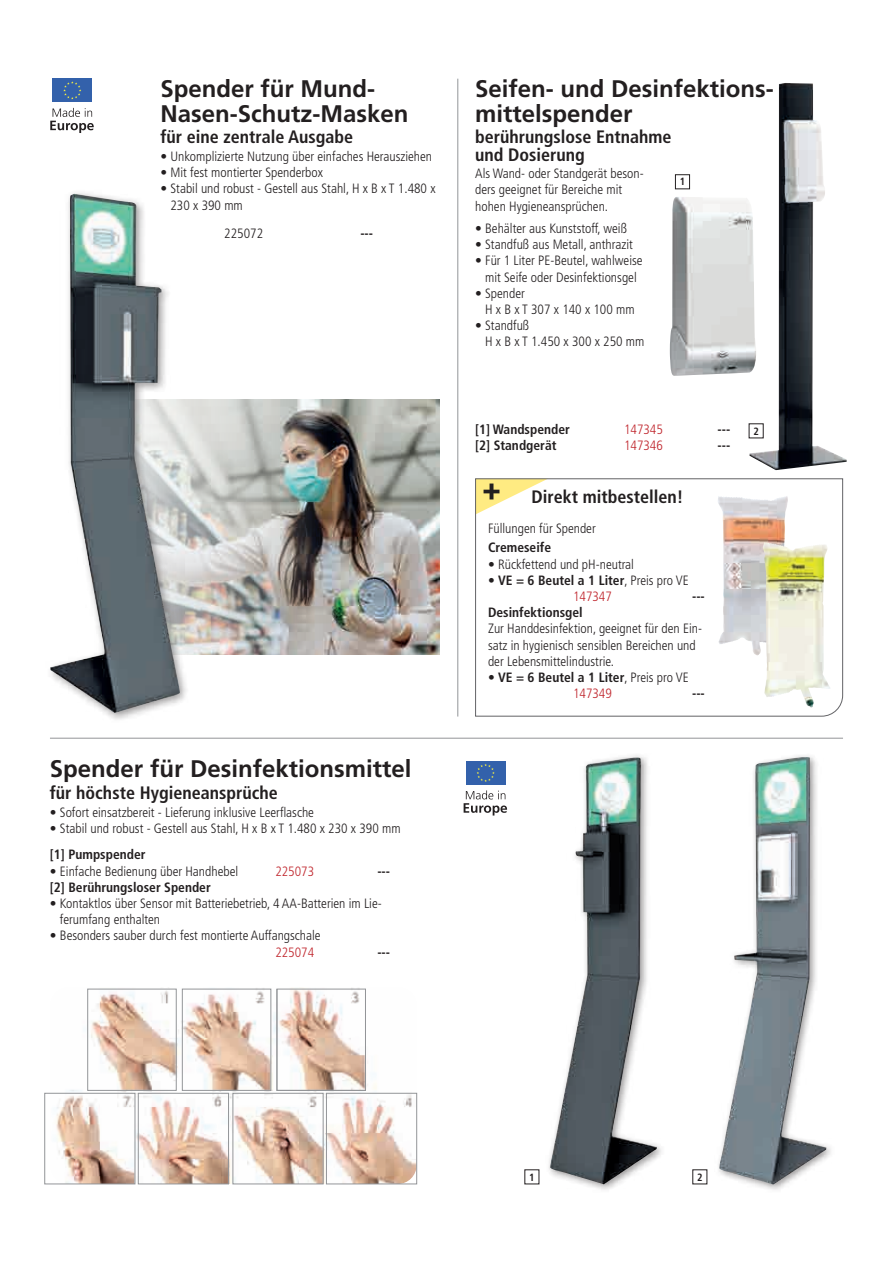
<style>
.page{position:relative;width:893px;height:1263px;background:#fff}
.page>*{position:absolute;margin:0;border:0;box-sizing:border-box;transform-origin:0 0}
.t1{font:700 24px/25.5px "Frutiger LT";color:#231f20}
.t2{font:700 condensed 18px/18px "Frutiger LT";color:#231f20}
.t3{font:300 condensed 13.5px/16.2px "Frutiger LT";color:#231f20}
.t4{font:700 condensed 13.5px/16.2px "Frutiger LT";color:#231f20}
.t5{font:300 condensed 13.5px "Frutiger LT";color:#c0262d}
.t6{font:700 condensed 10.5px "Frutiger LT";color:#231f20}
.s1{font-weight:300}
.s2{font-weight:300;color:#c0262d}
</style>
<div class="page">
<svg style="left:475px;top:478px;width:368px;height:239px"></svg>
<img style="left:190px;top:400px;width:249px;height:254px">
<img style="left:50px;top:987px;width:367px;height:197px">
<div style="left:45px;top:189px;width:145px;height:534px;background:#231f20;opacity:.45"></div>
<img style="left:50px;top:194px;width:130px;height:519px">
<div style="left:53px;top:79px;width:39px;height:23px;background:#3361ab"></div>
<svg style="left:63px;top:81px;width:18px;height:18px"></svg>
<svg style="left:50px;top:108px;width:44px;height:25px"></svg>
<div style="left:466px;top:761px;width:39px;height:23px;background:#3361ab"></div>
<svg style="left:477px;top:764px;width:18px;height:18px"></svg>
<svg style="left:464px;top:790px;width:43px;height:25px"></svg>
<hr style="left:50px;top:738px;width:793px;height:1px;background:#939598">
<hr style="left:457px;top:79px;width:1px;height:637px;background:#939598">
<div style="left:87px;top:989px;width:90px;height:102px;border:1px solid #939598"></div>
<div style="left:182px;top:989px;width:89px;height:102px;border:1px solid #939598"></div>
<svg style="left:279px;top:991px;width:85px;height:98px"></svg>
<div style="left:277px;top:989px;width:89px;height:102px;border:1px solid #939598"></div>
<div style="left:233px;top:1093px;width:90px;height:91px;border:1px solid #939598"></div>
<div style="left:326px;top:1093px;width:91px;height:91px;border:1px solid #939598"></div>
<div style="left:138px;top:1093px;width:91px;height:91px;border:1px solid #939598"></div>
<div style="left:44px;top:1093px;width:91px;height:91px;border:1px solid #939598"></div>
<img style="left:550px;top:757px;width:107px;height:427px">
<img style="left:719px;top:757px;width:107px;height:427px">
<img style="left:763px;top:544px;width:68px;height:163px">
<img style="left:749px;top:83px;width:98px;height:387px">
<img style="left:670px;top:197px;width:86px;height:179px">
<div style="left:675px;top:174px;width:15px;height:15px;border:1px solid #231f20"></div>
<h1 class="t1" style="left:161px;top:76px;width:249px">Spender für Mund-<br>Nasen-Schutz-Masken</h1>
<h2 class="t2" style="left:161px;top:128px;width:194px">für eine zentrale Ausgabe</h2>
<p class="t3" style="left:161px;top:148px;width:273px">• Unkomplizierte Nutzung über einfaches Herausziehen</p>
<p class="t3" style="left:161px;top:165px;width:164px">• Mit fest montierter Spenderbox</p>
<p class="t3" style="left:171px;top:181px;width:267px;text-indent:-10px">• Stabil und robust - Gestell aus Stahl, H x B x T 1.480 x<br>230 x 390 mm</p>
<p class="t3" style="left:224px;top:225px;width:40px">225072</p>
<p class="t4" style="left:360px;top:225px;width:14px">---</p>
<h1 class="t1" style="left:50px;top:756px;width:363px">Spender für Desinfektionsmittel</h1>
<h2 class="t2" style="left:50px;top:784px;width:229px">für höchste Hygieneansprüche</h2>
<p class="t3" style="left:50px;top:804px;width:266px">• Sofort einsatzbereit - Lieferung inklusive Leerflasche</p>
<p class="t3" style="left:50px;top:821px;width:352px">• Stabil und robust - Gestell aus Stahl, H x B x T 1.480 x 230 x 390 mm</p>
<p class="t4" style="left:50px;top:846px;width:97px">[1] Pumpspender</p>
<p class="t3" style="left:50px;top:863px;width:190px">• Einfache Bedienung über Handhebel</p>
<p class="t5" style="left:275px;top:863px;width:40px">225073</p>
<p class="t4" style="left:377px;top:863px;width:14px">---</p>
<p class="t4" style="left:50px;top:879px;width:162px">[2] Berührungsloser Spender</p>
<p class="t3" style="left:60px;top:895px;width:323px;text-indent:-10px">• Kontaktlos über Sensor mit Batteriebetrieb, 4 AA-Batterien im Lie&shy;ferumfang enthalten</p>
<p class="t3" style="left:50px;top:928px;width:272px">• Besonders sauber durch fest montierte Auffangschale</p>
<p class="t5" style="left:275px;top:944px;width:40px">225074</p>
<p class="t4" style="left:377px;top:944px;width:14px">---</p>
<h1 class="t1" style="left:475px;top:76px;width:300px">Seifen- und Desinfektions&shy;mittelspender</h1>
<h2 class="t2" style="left:475px;top:128px;width:198px">berührungslose Entnahme und Dosierung</h2>
<p class="t3" style="left:475px;top:166px;width:170px">Als Wand- oder Standgerät beson&shy;ders geeignet für Bereiche mit hohen Hygieneansprüchen.</p>
<p class="t3" style="left:475px;top:220px;width:153px">• Behälter aus Kunststoff, weiß</p>
<p class="t3" style="left:475px;top:237px;width:159px">• Standfuß aus Metall, anthrazit</p>
<p class="t3" style="left:475px;top:253px;width:169px;text-align:center">• Für 1 Liter PE-Beutel, wahlweise mit Seife oder Desinfektionsgel</p>
<p class="t3" style="left:485px;top:285px;width:151px;text-indent:-10px">• Spender<br>H x B x T 307 x 140 x 100 mm</p>
<p class="t3" style="left:485px;top:318px;width:161px;text-indent:-10px">• Standfuß<br>H x B x T 1.450 x 300 x 250 mm</p>
<p class="t6" style="left:680px;top:176px;width:7px">1</p>
<p class="t4" style="left:475px;top:421px;width:96px">[1] Wandspender</p>
<p class="t5" style="left:624px;top:421px;width:40px">147345</p>
<p class="t4" style="left:718px;top:421px;width:14px">---</p>
<p class="t4" style="left:475px;top:437px;width:83px">[2] Standgerät</p>
<p class="t5" style="left:624px;top:437px;width:40px">147346</p>
<p class="t4" style="left:718px;top:437px;width:14px">---</p>
<h2 class="t2" style="left:531px;top:487px;width:153px">Direkt mitbestellen!</h2>
<p class="t3" style="left:488px;top:520px;width:109px">Füllungen für Spender</p>
<p class="t4" style="left:488px;top:539px;width:65px">Cremeseife</p>
<p class="t3" style="left:488px;top:556px;width:147px">• Rückfettend und pH-neutral</p>
<p class="t4" style="left:573px;top:572px;width:117px;text-indent:-85px"><span class="s1">•</span> VE = 6 Beutel a 1 Liter<span class="s1">, Preis pro VE<br></span><span class="s2">147347</span></p>
<p class="t4" style="left:692px;top:588px;width:14px">---</p>
<p class="t4" style="left:488px;top:604px;width:96px">Desinfektionsgel</p>
<p class="t3" style="left:488px;top:621px;width:215px">Zur Handdesinfektion, geeignet für den Ein&shy;satz in hygienisch sensiblen Bereichen und der Lebensmittelindustrie.</p>
<p class="t4" style="left:573px;top:669px;width:117px;text-indent:-85px"><span class="s1">•</span> VE = 6 Beutel a 1 Liter<span class="s1">, Preis pro VE<br></span><span class="s2">147349</span></p>
<p class="t4" style="left:692px;top:685px;width:14px">---</p>
<p class="t6" style="left:753px;top:425px;width:7px">2</p>
<p class="t6" style="left:529px;top:1171px;width:7px">1</p>
<p class="t6" style="left:697px;top:1171px;width:7px">2</p>
</div>
